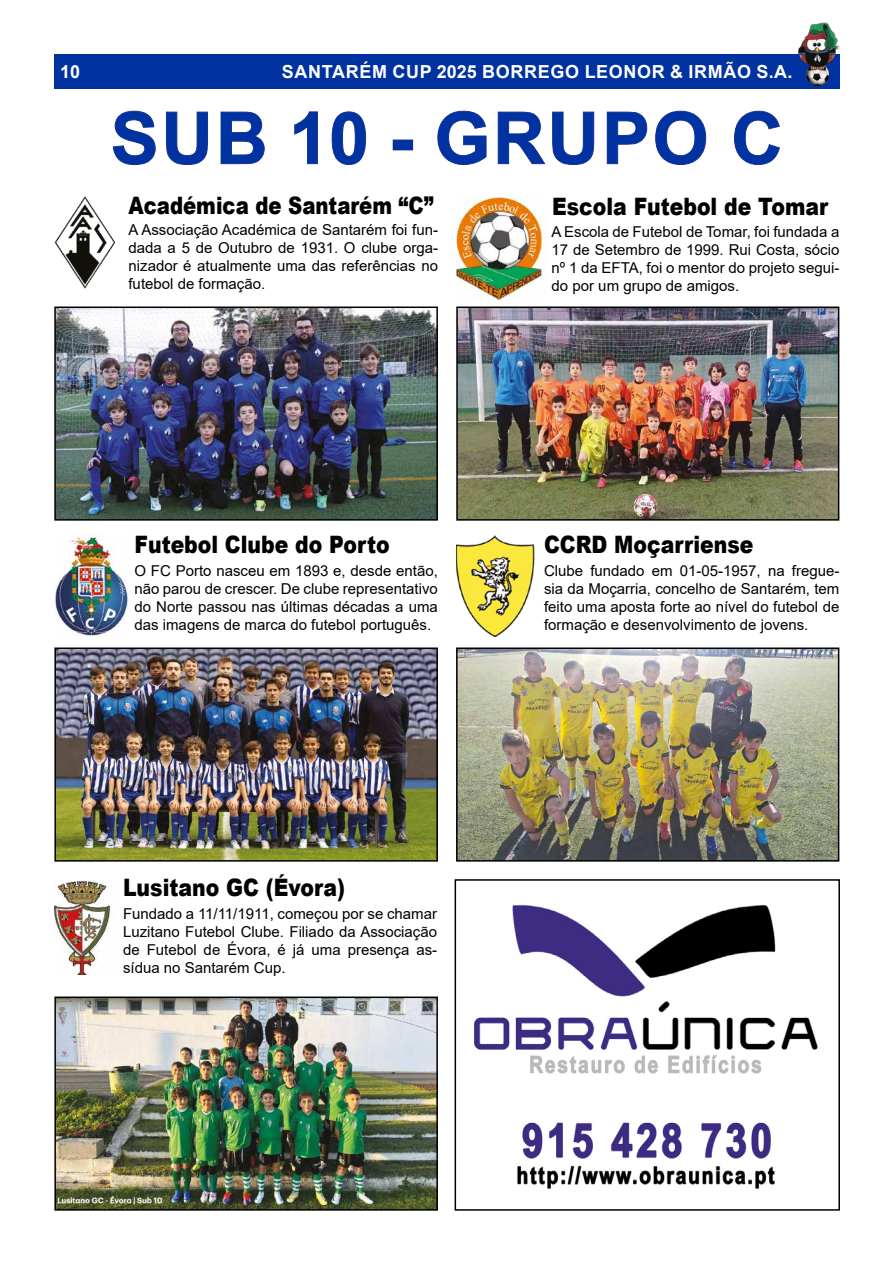
<style>
.page{position:relative;width:893px;height:1263px;background:#fff}
.page>*{position:absolute;margin:0;border:0;box-sizing:border-box;transform-origin:0 0}
.t1{font:700 72px "Arial";letter-spacing:.035em;color:#0033a1}
.t2{font:900 24px "Arial";color:#000;scale:.85 1}
.t3{font:900 24px "Arial";color:#000;scale:.82 1}
.t4{font:700 18px "Arial";letter-spacing:.035em;color:#fff}
.t5{font:15px/18px "Arial";color:#000;text-align:justify}
</style>
<div class="page">
<div style="left:54px;top:54px;width:785px;height:34px;background:#0033a1"></div>
<img style="left:798px;top:23px;width:41px;height:62px">
<img style="left:55px;top:535px;width:73px;height:101px">
<svg style="left:113px;top:110px;width:43px;height:55px"></svg>
<svg style="left:166px;top:111px;width:42px;height:54px"></svg>
<svg style="left:220px;top:111px;width:45px;height:53px"></svg>
<svg style="left:294px;top:111px;width:24px;height:53px"></svg>
<svg style="left:331px;top:111px;width:35px;height:54px"></svg>
<svg style="left:437px;top:110px;width:50px;height:55px"></svg>
<svg style="left:497px;top:111px;width:48px;height:53px"></svg>
<svg style="left:552px;top:111px;width:42px;height:54px"></svg>
<svg style="left:606px;top:111px;width:41px;height:53px"></svg>
<svg style="left:655px;top:110px;width:51px;height:55px"></svg>
<svg style="left:734px;top:110px;width:46px;height:55px"></svg>
<img style="left:57px;top:650px;width:378px;height:209px">
<div style="left:54px;top:647px;width:384px;height:215px;border:2px solid #000"></div>
<img style="left:459px;top:650px;width:377px;height:209px">
<div style="left:456px;top:647px;width:383px;height:215px;border:2px solid #000"></div>
<img style="left:57px;top:999px;width:378px;height:209px">
<div style="left:54px;top:996px;width:384px;height:215px;border:2px solid #000"></div>
<img style="left:459px;top:309px;width:377px;height:209px">
<div style="left:456px;top:306px;width:383px;height:215px;border:2px solid #000"></div>
<img style="left:57px;top:309px;width:378px;height:209px">
<div style="left:54px;top:306px;width:384px;height:215px;border:2px solid #000"></div>
<img style="left:474px;top:904px;width:344px;height:285px">
<div style="left:455px;top:879px;width:385px;height:332px;border:2px solid #000"></div>
<img style="left:456px;top:197px;width:89px;height:102px">
<img style="left:456px;top:536px;width:79px;height:101px">
<img style="left:54px;top:880px;width:58px;height:94px">
<img style="left:54px;top:196px;width:61px;height:92px">
<p class="t4" style="left:60px;top:59px;width:22px">10</p>
<p class="t4" style="left:282px;top:59px;width:512px">SANTARÉM CUP 2025 BORREGO LEONOR &amp; IRMÃO S.A.</p>
<h1 class="t1" style="left:111px;top:88px;width:674px">SUB 10 - GRUPO C</h1>
<h2 class="t3" style="left:128px;top:188px;width:374px">Académica de Santarém “C”</h2>
<p class="t5" style="left:128px;top:221px;width:311px">A Associação Académica de Santarém foi fun&shy;dada a 5 de Outubro de 1931. O clube orga&shy;nizador é atualmente uma das referências no futebol de formação.</p>
<h2 class="t2" style="left:134px;top:527px;width:302px">Futebol Clube do Porto</h2>
<p class="t5" style="left:134px;top:562px;width:305px">O FC Porto nasceu em 1893 e, desde então, não parou de crescer. De clube representativo do Norte passou nas últimas décadas a uma das imagens de marca do futebol português.</p>
<h2 class="t2" style="left:123px;top:870px;width:263px">Lusitano GC (Évora)</h2>
<p class="t5" style="left:123px;top:904px;width:316px">Fundado a 11/11/1911, começou por se chamar Luzitano Futebol Clube. Filiado da Associação de Futebol de Évora, é já uma presença as&shy;sídua no Santarém Cup.</p>
<h2 class="t2" style="left:552px;top:189px;width:326px">Escola Futebol de Tomar</h2>
<p class="t5" style="left:552px;top:222px;width:289px">A Escola de Futebol de Tomar, foi fundada a 17 de Setembro de 1999. Rui Costa, sócio nº 1 da EFTA, foi o mentor do projeto segui&shy;do por um grupo de amigos.</p>
<h2 class="t2" style="left:544px;top:527px;width:248px">CCRD Moçarriense</h2>
<p class="t5" style="left:544px;top:562px;width:297px">Clube fundado em 01-05-1957, na fregue&shy;sia da Moçarria, concelho de Santarém, tem feito uma aposta forte ao nível do futebol de formação e desenvolvimento de jovens.</p>
</div>
